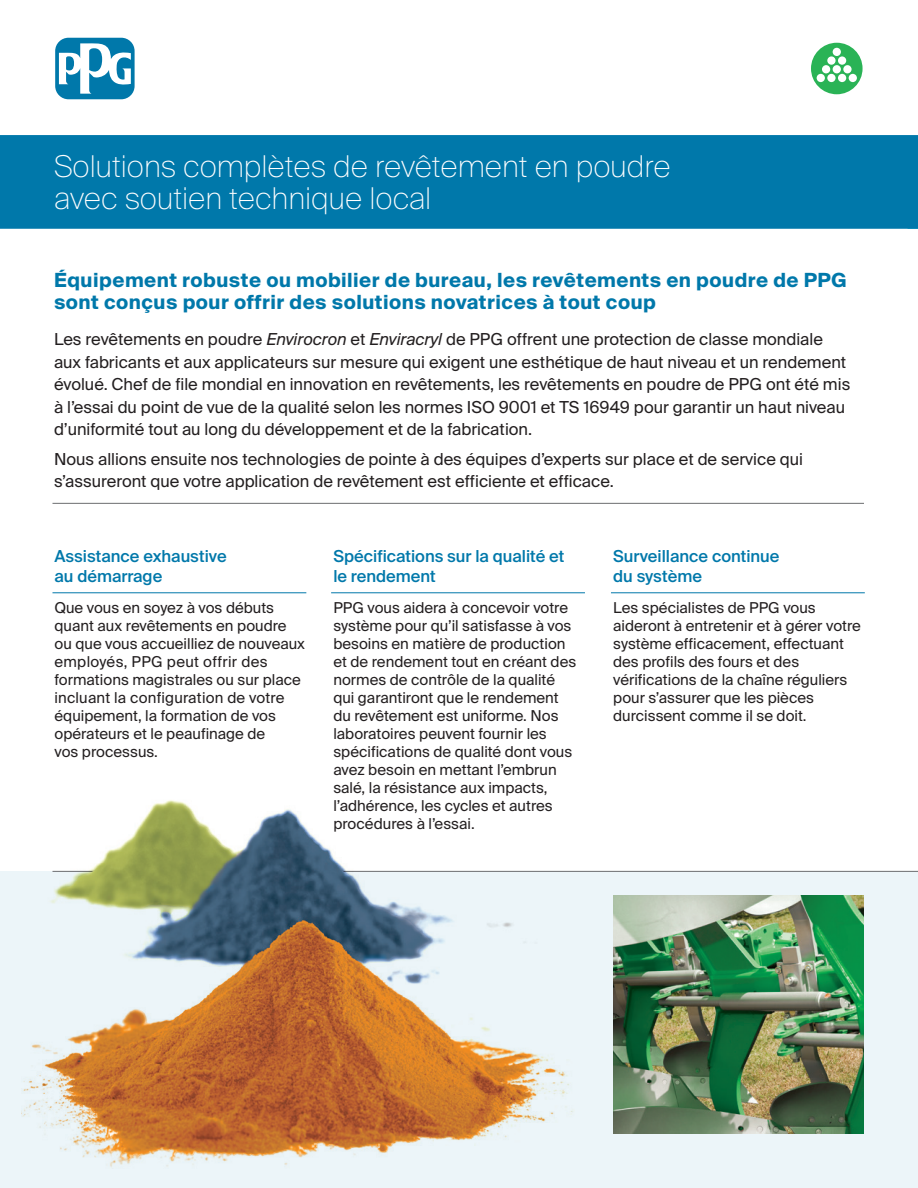
<style>
.page{position:relative;width:918px;height:1188px;background:#fff}
.page>*{position:absolute;margin:0;border:0;box-sizing:border-box;transform-origin:0 0}
.Product_Name_Inside{font:100 30px/31.5px "Suisse Intl";color:#fff}
.Intro_Header{font:700 19.5px/22.5px "Suisse Intl";letter-spacing:.025em;color:#0078aa}
.Intro_Paragraph{font:16.5px/22.5px "Suisse Intl";color:#231f20}
.Paragraph_Header{font:500 16.5px/19.5px "Suisse Intl";color:#0078aa}
.Paragraph___Basic{font:15px/18px "Suisse Intl";color:#231f20}
.s1{font-style:italic}
</style>
<div class="page">
<div style="left:0;top:872px;width:918px;height:316px;background:#ecf5f9"></div>
<div style="left:0;top:135px;width:918px;height:94px;background:#0078aa"></div>
<svg style="left:811px;top:42px;width:52px;height:53px"></svg>
<div style="left:827px;top:56px;width:9px;height:9px;background:#fff;border-radius:50%"></div>
<div style="left:838px;top:56px;width:8px;height:9px;background:#fff;border-radius:50%"></div>
<div style="left:817px;top:74px;width:8px;height:8px;background:#fff;border-radius:50%"></div>
<div style="left:827px;top:74px;width:9px;height:8px;background:#fff;border-radius:50%"></div>
<div style="left:838px;top:74px;width:8px;height:8px;background:#fff;border-radius:50%"></div>
<div style="left:849px;top:74px;width:8px;height:8px;background:#fff;border-radius:50%"></div>
<div style="left:833px;top:48px;width:8px;height:8px;background:#fff;border-radius:50%"></div>
<div style="left:822px;top:65px;width:8px;height:8px;background:#fff;border-radius:50%"></div>
<div style="left:833px;top:65px;width:8px;height:8px;background:#fff;border-radius:50%"></div>
<div style="left:843px;top:65px;width:9px;height:8px;background:#fff;border-radius:50%"></div>
<hr style="left:52px;top:503px;width:812px;height:1px;background:#6c6d70">
<hr style="left:53px;top:871px;width:865px;height:1px;background:#6c6d70">
<hr style="left:52px;top:593px;width:254px;height:1px;background:#0078aa">
<hr style="left:331px;top:593px;width:254px;height:1px;background:#0078aa">
<hr style="left:611px;top:593px;width:254px;height:1px;background:#0078aa">
<img style="left:21px;top:800px;width:554px;height:368px">
<img style="left:45px;top:803px;width:200px;height:310px">
<div style="left:55px;top:38px;width:80px;height:61px;background:#0078aa;border-radius:13px"></div>
<svg style="left:59px;top:43px;width:72px;height:51px"></svg>
<img style="left:613px;top:895px;width:251px;height:238px">
<p class="Product_Name_Inside" style="left:54px;top:151px;width:618px">Solutions complètes de revêtement en poudre avec soutien technique local</p>
<p class="Intro_Header" style="left:54px;top:269px;width:794px">Équipement robuste ou mobilier de bureau, les revêtements en poudre de PPG sont conçus pour offrir des solutions novatrices à tout coup</p>
<p class="Intro_Paragraph" style="left:54px;top:328px;width:798px">Les revêtements en poudre <span class="s1">Envirocron</span> et <span class="s1">Enviracryl</span> de PPG offrent une protection de classe mondiale aux fabricants et aux applicateurs sur mesure qui exigent une esthétique de haut niveau et un rendement évolué. Chef de file mondial en innovation en revêtements, les revêtements en poudre de PPG ont été mis à l’essai du point de vue de la qualité selon les normes ISO 9001 et TS 16949 pour garantir un haut niveau d’uniformité tout au long du développement et de la fabrication.</p>
<p class="Intro_Paragraph" style="left:54px;top:448px;width:751px">Nous allions ensuite nos technologies de pointe à des équipes d’experts sur place et de service qui s’assureront que votre application de revêtement est efficiente et efficace.</p>
<p class="Paragraph_Header" style="left:55px;top:547px;width:174px">Assistance exhaustive au démarrage</p>
<p class="Paragraph___Basic" style="left:55px;top:599px;width:252px">Que vous en soyez à vos débuts quant aux revêtements en poudre ou que vous accueilliez de nouveaux employés, PPG peut offrir des formations magistrales ou sur place incluant la configuration de votre équipement, la formation de vos opérateurs et le peaufinage de<br>vos processus.</p>
<p class="Paragraph_Header" style="left:333px;top:547px;width:233px">Spécifications sur la qualité et le rendement</p>
<p class="Paragraph___Basic" style="left:333px;top:599px;width:244px">PPG vous aidera à concevoir votre système pour qu’il satisfasse à vos besoins en matière de production et de rendement tout en créant des normes de contrôle de la qualité qui garantiront que le rendement du revêtement est uniforme. Nos laboratoires peuvent fournir les spécifications de qualité dont vous avez besoin en mettant l’embrun salé, la résistance aux impacts, l’adhérence, les cycles et autres procédures à l’essai.</p>
<p class="Paragraph_Header" style="left:613px;top:547px;width:168px">Surveillance continue du système</p>
<p class="Paragraph___Basic" style="left:613px;top:599px;width:249px">Les spécialistes de PPG vous aideront à entretenir et à gérer votre système efficacement, effectuant des profils des fours et des vérifications de la chaîne réguliers pour s’assurer que les pièces durcissent comme il se doit.</p>
</div>
